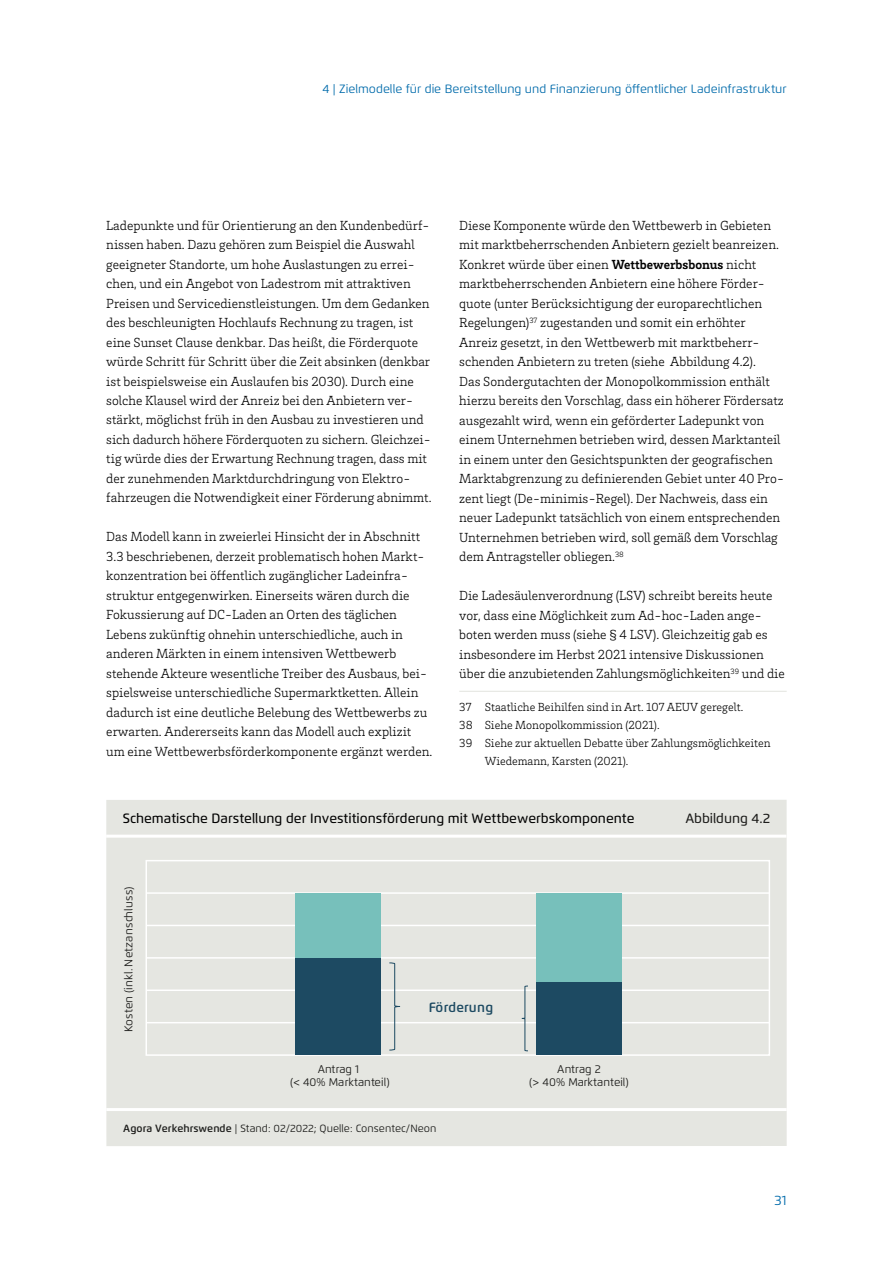
<style>
.page{position:relative;width:893px;height:1263px;background:#fff}
.page>*{position:absolute;margin:0;border:0;box-sizing:border-box;transform-origin:0 0}
.t1{font:300 13.5px/19.5px "Brix Slab";color:#000}
.t2{font:500 13.5px "Flexo";color:#000}
.t3{font:500 13.5px "Flexo";color:#1d1d1b}
.t4{font:600 13.5px "Flexo";letter-spacing:.01em;color:#1d4a62}
.t5{font:13.5px "Flexo";color:#006bab}
.t6{font:300 12px "Brix Slab";color:#000}
.t7{font:12px "Flexo";color:#006bab}
.t8{font:11.25px/13.5px "Flexo";letter-spacing:.005em;color:#1d1d1b;text-align:center}
.t9{font:10.5px "Flexo";letter-spacing:.005em;color:#1d1d1b}
.s1{font-weight:700}
.s2{font-weight:600}
</style>
<div class="page">
<hr style="left:459px;top:691px;width:328px;height:1px;background:#e6e7e2">
<div style="left:106px;top:800px;width:681px;height:346px;background:#e5e6e1"></div>
<hr style="left:106px;top:835px;width:680px;height:3px;background:#fff">
<hr style="left:106px;top:1108px;width:681px;height:3px;background:#fff">
<hr style="left:146px;top:1022px;width:623px;height:1px;background:#fff">
<hr style="left:146px;top:989px;width:623px;height:2px;background:#fff">
<hr style="left:146px;top:957px;width:623px;height:2px;background:#fff">
<hr style="left:146px;top:925px;width:623px;height:1px;background:#fff">
<hr style="left:146px;top:892px;width:623px;height:2px;background:#fff">
<div style="left:145px;top:860px;width:625px;height:196px;border:2px solid #fff"></div>
<div style="left:296px;top:958px;width:85px;height:97px;background:#1d4a62"></div>
<div style="left:296px;top:893px;width:85px;height:65px;background:#77c0bb"></div>
<svg style="left:388px;top:962px;width:13px;height:89px"></svg>
<div style="left:536px;top:982px;width:85px;height:73px;background:#1d4a62"></div>
<div style="left:536px;top:893px;width:85px;height:89px;background:#77c0bb"></div>
<svg style="left:521px;top:985px;width:8px;height:67px"></svg>
<p class="t7" style="left:322px;top:82px;width:466px">4 | Zielmodelle für die Bereitstellung und Finanzierung öffentlicher Ladeinfrastruktur</p>
<p class="t1" style="left:106px;top:215px;width:327px">Ladepunkte und für Orientierung an den Kundenbedürf&shy;nissen haben. Dazu gehören zum Beispiel die Auswahl geeigneter Standorte, um hohe Auslastungen zu errei&shy;chen, und ein Angebot von Ladestrom mit attraktiven Preisen und Servicedienstleistungen. Um dem Gedanken des beschleunigten Hochlaufs Rechnung zu tragen, ist eine Sunset Clause denkbar. Das heißt, die Förderquote würde Schritt für Schritt über die Zeit absinken (denkbar ist beispielsweise ein Auslaufen bis 2030). Durch eine solche Klausel wird der Anreiz bei den Anbietern ver&shy;stärkt, möglichst früh in den Ausbau zu investieren und sich dadurch höhere Förderquoten zu sichern. Gleichzei&shy;tig würde dies der Erwartung Rechnung tragen, dass mit der zunehmenden Marktdurchdringung von Elektro&shy;fahrzeugen die Notwendigkeit einer Förderung abnimmt.</p>
<p class="t1" style="left:106px;top:527px;width:328px">Das Modell kann in zweierlei Hinsicht der in Abschnitt 3.3 beschriebenen, derzeit problematisch hohen Markt&shy;konzentration bei öffentlich zugänglicher Ladeinfra&shy;struktur entgegenwirken. Einerseits wären durch die Fokussierung auf DC-Laden an Orten des täglichen Lebens zukünftig ohnehin unterschiedliche, auch in anderen Märkten in einem intensiven Wettbewerb stehende Akteure wesentliche Treiber des Ausbaus, bei&shy;spielsweise unterschiedliche Supermarktketten. Allein dadurch ist eine deutliche Belebung des Wettbewerbs zu erwarten. Andererseits kann das Modell auch explizit um eine Wettbewerbsförderkomponente ergänzt werden.</p>
<p class="t1" style="left:459px;top:215px;width:327px">Diese Komponente würde den Wettbewerb in Gebieten mit marktbeherrschenden Anbietern gezielt beanreizen.<br>Konkret würde über einen <span class="s1">Wettbewerbsbonus</span> nicht marktbeherrschenden Anbietern eine höhere Förder&shy;quote (unter Berücksichtigung der europarechtlichen Regelungen)<sup>37</sup> zugestanden und somit ein erhöhter Anreiz gesetzt, in den Wettbewerb mit marktbeherr&shy;schenden Anbietern zu treten (siehe Abbildung 4.2).<br>Das Sondergutachten der Monopolkommission enthält hierzu bereits den Vorschlag, dass ein höherer Fördersatz ausgezahlt wird, wenn ein geförderter Ladepunkt von einem Unternehmen betrieben wird, dessen Marktanteil in einem unter den Gesichtspunkten der geografischen Marktabgrenzung zu definierenden Gebiet unter 40 Pro&shy;zent liegt (De-minimis-Regel). Der Nachweis, dass ein neuer Ladepunkt tatsächlich von einem entsprechenden Unternehmen betrieben wird, soll gemäß dem Vorschlag dem Antragsteller obliegen.<sup>38</sup></p>
<p class="t1" style="left:459px;top:585px;width:327px">Die Ladesäulenverordnung (LSV) schreibt bereits heute vor, dass eine Möglichkeit zum Ad-hoc-Laden ange&shy;boten werden muss (siehe § 4 LSV). Gleichzeitig gab es insbesondere im Herbst 2021 intensive Diskussionen über die anzubietenden Zahlungsmöglichkeiten<sup>39</sup> und die</p>
<p class="t6" style="left:459px;top:700px;width:285px">37 Staatliche Beihilfen sind in Art. 107 AEUV geregelt.</p>
<p class="t6" style="left:459px;top:718px;width:202px">38 Siehe Monopolkommission (2021).</p>
<p class="t6" style="left:459px;top:736px;width:313px">39 Siehe zur aktuellen Debatte über Zahlungsmöglichkeiten</p>
<p class="t6" style="left:485px;top:754px;width:145px">Wiedemann, Karsten (2021).</p>
<p class="t2" style="left:123px;top:810px;width:513px">Schematische Darstellung der Investitionsförderung mit Wettbewerbskomponente</p>
<p class="t3" style="left:685px;top:810px;width:86px">Abbildung 4.2</p>
<p class="t8" style="left:122px;top:1032px;width:148px;rotate:-90deg">Kosten (inkl. Netzanschluss)</p>
<p class="t4" style="left:429px;top:999px;width:66px">Förderung</p>
<p class="t8" style="left:290px;top:1062px;width:101px">Antrag 1<br>(&lt; 40% Marktanteil)</p>
<p class="t8" style="left:529px;top:1062px;width:101px">Antrag 2<br>(&gt; 40% Marktanteil)</p>
<p class="t9" style="left:123px;top:1122px;width:315px"><span class="s2">Agora Verkehrswende</span> | Stand: 02/2022; Quelle: Consentec/Neon</p>
<p class="t5" style="left:774px;top:1192px;width:14px">31</p>
</div>
